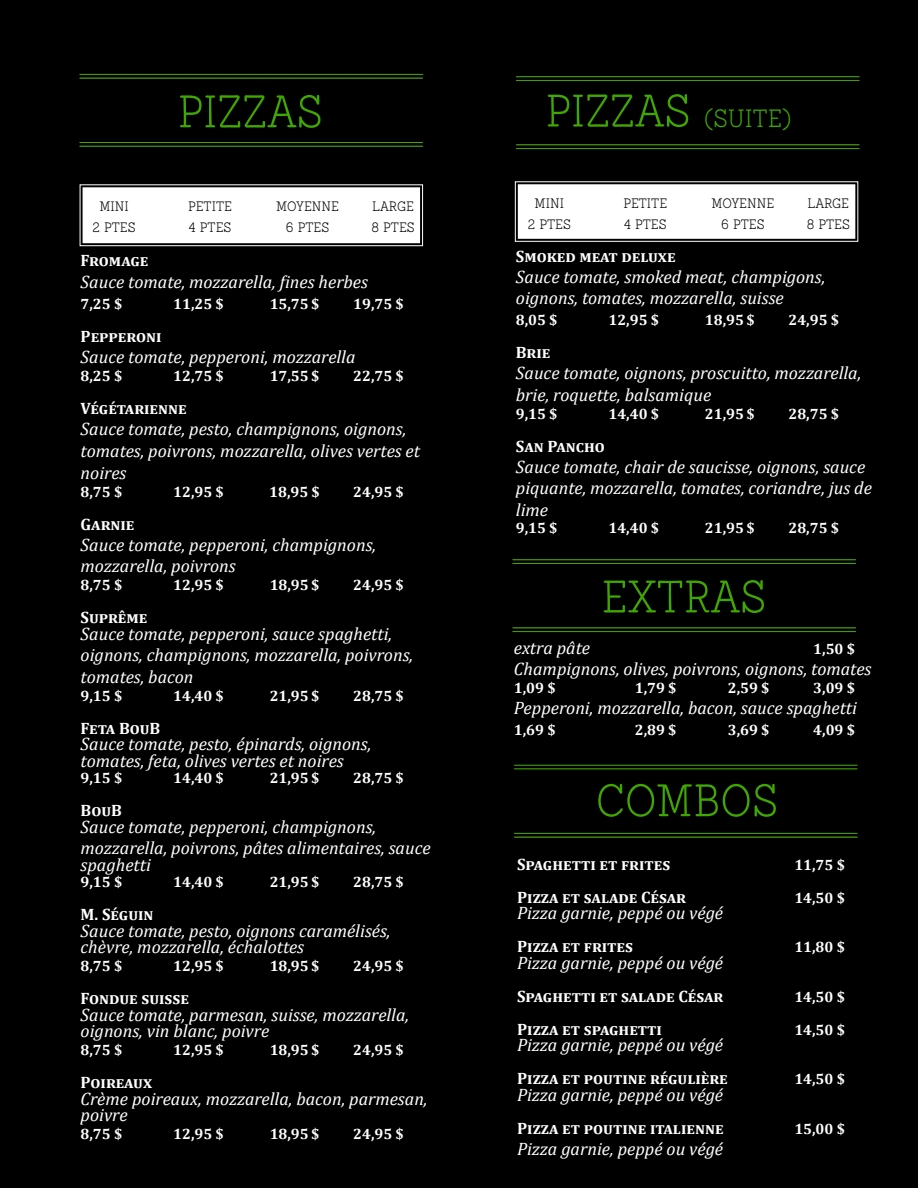
<style>
.page{position:relative;width:918px;height:1188px;background:#000}
.page>*{position:absolute;margin:0;border:0;box-sizing:border-box;transform-origin:0 0}
.t1{font:60px "Showcase Slab";color:#40a600}
.t2{font:33px "Showcase Slab";color:#40a600}
.t3{font:italic 18px/21.6px "Cambria";color:#fff}
.t4{font:18px "Showcase Slab";color:#000}
.t5{font:700 16.5px "Cambria";color:#fff}
.t6{font:700 15px "Cambria";color:#fff}
.s1{font-size:60px}
</style>
<div class="page">
<svg style="left:79px;top:184px;width:345px;height:63px"></svg>
<svg style="left:514px;top:181px;width:345px;height:61px"></svg>
<hr style="left:80px;top:146px;width:343px;height:1px;background:#40a600">
<hr style="left:80px;top:142px;width:343px;height:1px;background:#40a600">
<hr style="left:80px;top:78px;width:343px;height:1px;background:#40a600">
<hr style="left:80px;top:74px;width:343px;height:1px;background:#40a600">
<hr style="left:516px;top:148px;width:343px;height:1px;background:#40a600">
<hr style="left:516px;top:145px;width:343px;height:1px;background:#40a600">
<hr style="left:516px;top:80px;width:343px;height:1px;background:#40a600">
<hr style="left:516px;top:76px;width:343px;height:1px;background:#40a600">
<hr style="left:513px;top:631px;width:343px;height:1px;background:#40a600">
<hr style="left:513px;top:628px;width:343px;height:1px;background:#40a600">
<hr style="left:513px;top:563px;width:343px;height:1px;background:#40a600">
<hr style="left:513px;top:559px;width:343px;height:1px;background:#40a600">
<hr style="left:514px;top:837px;width:343px;height:1px;background:#40a600">
<hr style="left:514px;top:833px;width:343px;height:1px;background:#40a600">
<hr style="left:514px;top:769px;width:343px;height:1px;background:#40a600">
<hr style="left:514px;top:765px;width:343px;height:1px;background:#40a600">
<h1 class="t1" style="left:178px;top:82px;width:147px">PIZZAS</h1>
<h2 class="t2" style="left:545px;top:102px;width:248px"><span class="s1">PIZZAS</span> (suite)</h2>
<p class="t4" style="left:99px;top:197px;width:31px">Mini</p>
<p class="t4" style="left:188px;top:197px;width:45px">Petite</p>
<p class="t4" style="left:276px;top:197px;width:64px">Moyenne</p>
<p class="t4" style="left:372px;top:197px;width:43px">Large</p>
<p class="t4" style="left:93px;top:218px;width:45px">2 ptes</p>
<p class="t4" style="left:189px;top:218px;width:44px">4 ptes</p>
<p class="t4" style="left:286px;top:218px;width:45px">6 ptes</p>
<p class="t4" style="left:371px;top:218px;width:45px">8 ptes</p>
<p class="t4" style="left:535px;top:194px;width:31px">Mini</p>
<p class="t4" style="left:623px;top:194px;width:45px">Petite</p>
<p class="t4" style="left:711px;top:194px;width:64px">Moyenne</p>
<p class="t4" style="left:808px;top:194px;width:43px">Large</p>
<p class="t4" style="left:528px;top:215px;width:45px">2 ptes</p>
<p class="t4" style="left:624px;top:215px;width:44px">4 ptes</p>
<p class="t4" style="left:721px;top:215px;width:45px">6 ptes</p>
<p class="t4" style="left:807px;top:215px;width:45px">8 ptes</p>
<p class="t5" style="left:81px;top:249px;width:69px">Fromage</p>
<p class="t3" style="left:81px;top:270px;width:289px">Sauce tomate, mozzarella, fines herbes</p>
<p class="t6" style="left:81px;top:293px;width:43px">7,25 $</p>
<p class="t6" style="left:173px;top:293px;width:52px">11,25 $</p>
<p class="t6" style="left:270px;top:293px;width:51px">15,75 $</p>
<p class="t6" style="left:353px;top:293px;width:52px">19,75 $</p>
<p class="t5" style="left:81px;top:325px;width:82px">Pepperoni</p>
<p class="t3" style="left:81px;top:346px;width:276px">Sauce tomate, pepperoni, mozzarella</p>
<p class="t6" style="left:81px;top:366px;width:43px">8,25 $</p>
<p class="t6" style="left:173px;top:366px;width:52px">12,75 $</p>
<p class="t6" style="left:270px;top:366px;width:51px">17,55 $</p>
<p class="t6" style="left:353px;top:366px;width:52px">22,75 $</p>
<p class="t5" style="left:81px;top:397px;width:108px">Végétarienne</p>
<p class="t3" style="left:81px;top:418px;width:341px">Sauce tomate, pesto, champignons, oignons, tomates, poivrons, mozzarella, olives vertes et noires</p>
<p class="t6" style="left:81px;top:481px;width:43px">8,75 $</p>
<p class="t6" style="left:173px;top:481px;width:52px">12,95 $</p>
<p class="t6" style="left:269px;top:481px;width:52px">18,95 $</p>
<p class="t6" style="left:353px;top:481px;width:52px">24,95 $</p>
<p class="t5" style="left:81px;top:512px;width:55px">Garnie</p>
<p class="t3" style="left:81px;top:533px;width:297px">Sauce tomate, pepperoni, champignons, mozzarella, poivrons</p>
<p class="t6" style="left:81px;top:574px;width:43px">8,75 $</p>
<p class="t6" style="left:173px;top:574px;width:52px">12,95 $</p>
<p class="t6" style="left:270px;top:574px;width:51px">18,95 $</p>
<p class="t6" style="left:353px;top:574px;width:52px">24,95 $</p>
<p class="t5" style="left:81px;top:606px;width:68px">Suprême</p>
<p class="t3" style="left:81px;top:622px;width:334px">Sauce tomate, pepperoni, sauce spaghetti, oignons, champignons, mozzarella, poivrons, tomates, bacon</p>
<p class="t6" style="left:81px;top:685px;width:43px">9,15 $</p>
<p class="t6" style="left:173px;top:685px;width:52px">14,40 $</p>
<p class="t6" style="left:270px;top:685px;width:51px">21,95 $</p>
<p class="t6" style="left:353px;top:685px;width:52px">28,75 $</p>
<p class="t5" style="left:81px;top:717px;width:81px">Feta BouB</p>
<p class="t3" style="left:81px;top:735px;width:292px;line-height:16.5px">Sauce tomate, pesto, épinards, oignons, tomates, feta, olives vertes et noires</p>
<p class="t6" style="left:81px;top:768px;width:43px">9,15 $</p>
<p class="t6" style="left:173px;top:768px;width:52px">14,40 $</p>
<p class="t6" style="left:270px;top:768px;width:51px">21,95 $</p>
<p class="t6" style="left:353px;top:768px;width:52px">28,75 $</p>
<p class="t5" style="left:81px;top:799px;width:43px">BouB</p>
<p class="t3" style="left:81px;top:815px;width:352px">Sauce tomate, pepperoni, champignons, mozzarella, poivrons, pâtes alimentaires, sauce</p>
<p class="t3" style="left:81px;top:853px;width:72px">spaghetti</p>
<p class="t6" style="left:81px;top:872px;width:43px">9,15 $</p>
<p class="t6" style="left:173px;top:872px;width:52px">14,40 $</p>
<p class="t6" style="left:270px;top:872px;width:51px">21,95 $</p>
<p class="t6" style="left:353px;top:872px;width:52px">28,75 $</p>
<p class="t5" style="left:81px;top:903px;width:74px">M. Séguin</p>
<p class="t3" style="left:81px;top:922px;width:311px;line-height:16.5px">Sauce tomate, pesto, oignons caramélisés, chèvre, mozzarella, échalottes</p>
<p class="t6" style="left:81px;top:956px;width:43px">8,75 $</p>
<p class="t6" style="left:173px;top:956px;width:52px">12,95 $</p>
<p class="t6" style="left:270px;top:956px;width:51px">18,95 $</p>
<p class="t6" style="left:353px;top:956px;width:52px">24,95 $</p>
<p class="t5" style="left:81px;top:987px;width:110px">Fondue suisse</p>
<p class="t3" style="left:81px;top:1006px;width:330px;line-height:16.5px">Sauce tomate, parmesan, suisse, mozzarella, oignons, vin blanc, poivre</p>
<p class="t6" style="left:81px;top:1040px;width:43px">8,75 $</p>
<p class="t6" style="left:173px;top:1040px;width:52px">12,95 $</p>
<p class="t6" style="left:270px;top:1040px;width:51px">18,95 $</p>
<p class="t6" style="left:353px;top:1040px;width:52px">24,95 $</p>
<p class="t5" style="left:81px;top:1071px;width:73px">Poireaux</p>
<p class="t3" style="left:81px;top:1090px;width:348px;line-height:16.5px">Crème poireaux, mozzarella, bacon, parmesan, poivre</p>
<p class="t6" style="left:81px;top:1124px;width:43px">8,75 $</p>
<p class="t6" style="left:173px;top:1124px;width:52px">12,95 $</p>
<p class="t6" style="left:270px;top:1124px;width:51px">18,95 $</p>
<p class="t6" style="left:353px;top:1124px;width:52px">24,95 $</p>
<p class="t5" style="left:516px;top:244px;width:161px">Smoked meat deluxe</p>
<p class="t3" style="left:516px;top:265px;width:311px;line-height:21px">Sauce tomate, smoked meat, champigons, oignons, tomates, mozzarella, suisse</p>
<p class="t6" style="left:516px;top:309px;width:43px">8,05 $</p>
<p class="t6" style="left:609px;top:309px;width:52px">12,95 $</p>
<p class="t6" style="left:705px;top:309px;width:51px">18,95 $</p>
<p class="t6" style="left:789px;top:309px;width:52px">24,95 $</p>
<p class="t5" style="left:516px;top:340px;width:36px">Brie</p>
<p class="t3" style="left:516px;top:362px;width:347px">Sauce tomate, oignons, proscuitto, mozzarella, brie, roquette, balsamique</p>
<p class="t6" style="left:516px;top:403px;width:43px">9,15 $</p>
<p class="t6" style="left:609px;top:403px;width:52px">14,40 $</p>
<p class="t6" style="left:705px;top:403px;width:51px">21,95 $</p>
<p class="t6" style="left:789px;top:403px;width:52px">28,75 $</p>
<p class="t5" style="left:516px;top:435px;width:91px">San Pancho</p>
<p class="t3" style="left:516px;top:455px;width:358px">Sauce tomate, chair de saucisse, oignons, sauce piquante, mozzarella, tomates, coriandre, jus de lime</p>
<p class="t6" style="left:516px;top:518px;width:43px">9,15 $</p>
<p class="t6" style="left:609px;top:518px;width:52px">14,40 $</p>
<p class="t6" style="left:705px;top:518px;width:51px">21,95 $</p>
<p class="t6" style="left:789px;top:518px;width:52px">28,75 $</p>
<h1 class="t1" style="left:601px;top:567px;width:166px">EXTRAS</h1>
<p class="t3" style="left:514px;top:636px;width:78px">extra pâte</p>
<p class="t6" style="left:813px;top:638px;width:43px">1,50 $</p>
<p class="t3" style="left:514px;top:657px;width:359px">Champignons, olives, poivrons, oignons, tomates</p>
<p class="t6" style="left:514px;top:677px;width:43px">1,09 $</p>
<p class="t6" style="left:635px;top:677px;width:43px">1,79 $</p>
<p class="t6" style="left:728px;top:677px;width:43px">2,59 $</p>
<p class="t6" style="left:813px;top:677px;width:43px">3,09 $</p>
<p class="t3" style="left:514px;top:696px;width:345px">Pepperoni, mozzarella, bacon, sauce spaghetti</p>
<p class="t6" style="left:514px;top:719px;width:43px">1,69 $</p>
<p class="t6" style="left:635px;top:719px;width:43px">2,89 $</p>
<p class="t6" style="left:728px;top:719px;width:43px">3,69 $</p>
<p class="t6" style="left:813px;top:719px;width:43px">4,09 $</p>
<h1 class="t1" style="left:596px;top:771px;width:184px">Combos</h1>
<p class="t5" style="left:517px;top:852px;width:155px">Spaghetti et frites</p>
<p class="t6" style="left:794px;top:854px;width:52px">11,75 $</p>
<p class="t5" style="left:517px;top:885px;width:170px">Pizza et salade César</p>
<p class="t6" style="left:794px;top:887px;width:52px">14,50 $</p>
<p class="t3" style="left:517px;top:901px;width:208px">Pizza garnie, peppé ou végé</p>
<p class="t5" style="left:517px;top:935px;width:117px">Pizza et frites</p>
<p class="t6" style="left:794px;top:936px;width:52px">11,80 $</p>
<p class="t3" style="left:517px;top:951px;width:208px">Pizza garnie, peppé ou végé</p>
<p class="t5" style="left:517px;top:984px;width:208px">Spaghetti et salade César</p>
<p class="t6" style="left:794px;top:986px;width:52px">14,50 $</p>
<p class="t5" style="left:517px;top:1017px;width:146px">Pizza et spaghetti</p>
<p class="t6" style="left:794px;top:1019px;width:52px">14,50 $</p>
<p class="t3" style="left:517px;top:1033px;width:208px">Pizza garnie, peppé ou végé</p>
<p class="t5" style="left:517px;top:1067px;width:212px">Pizza et poutine régulière</p>
<p class="t6" style="left:794px;top:1068px;width:52px">14,50 $</p>
<p class="t3" style="left:517px;top:1083px;width:208px">Pizza garnie, peppé ou végé</p>
<p class="t5" style="left:517px;top:1116px;width:208px">Pizza et poutine italienne</p>
<p class="t6" style="left:794px;top:1118px;width:52px">15,00 $</p>
<p class="t3" style="left:517px;top:1137px;width:208px">Pizza garnie, peppé ou végé</p>
</div>
